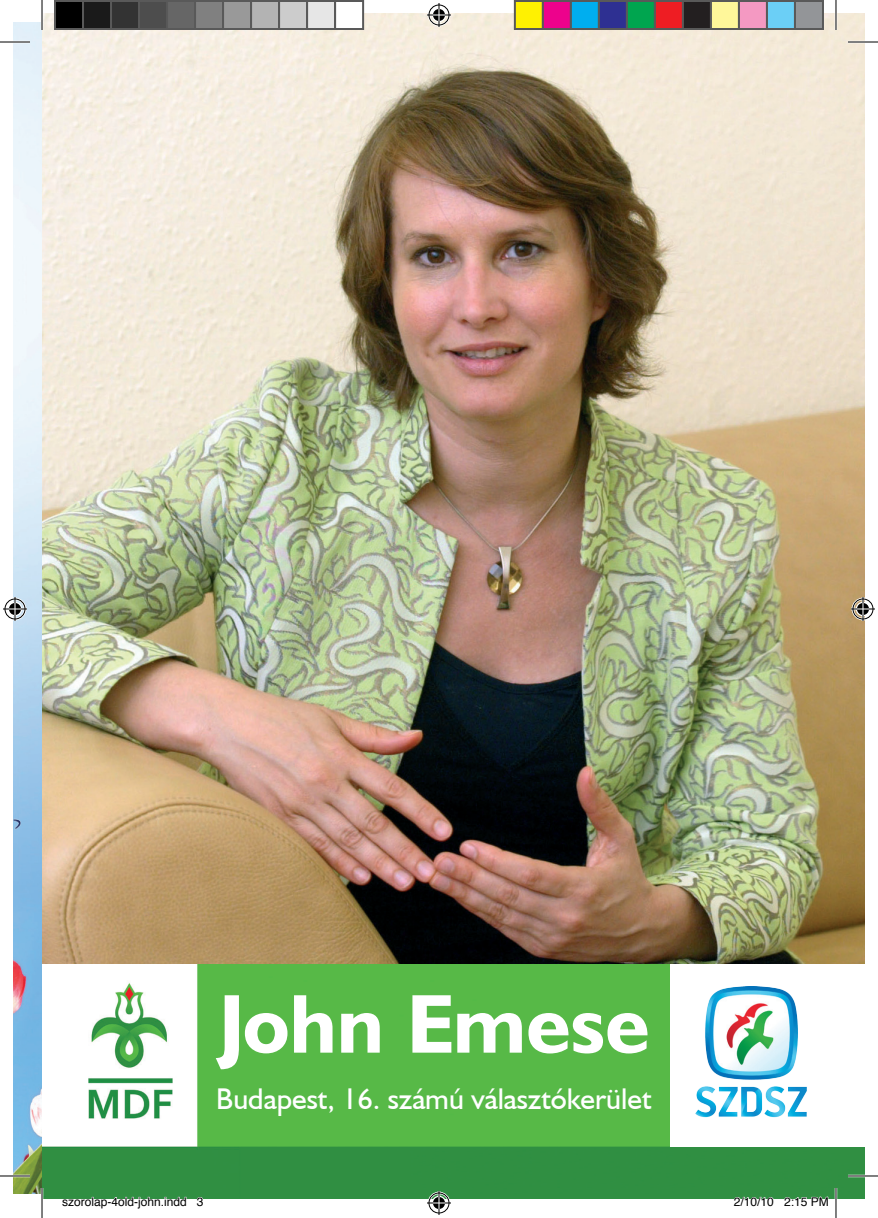
<style>
.page{position:relative;width:878px;height:1218px;background:#fff}
.page>*{position:absolute;margin:0;border:0;box-sizing:border-box;transform-origin:0 0}
.t1{font:700 84px "Humanist 521 PFL";color:#fff}
.t2{font:30px "Humanist 521 PFL";color:#fff}
.t3{font:12px "Helvetica";color:#000}
</style>
<div class="page">
<img style="left:14px;top:23px;width:28px;height:1170px">
<img style="left:14px;top:745px;width:28px;height:175px">
<img style="left:42px;top:963px;width:627px;height:235px">
<div style="left:240px;top:1147px;width:624px;height:51px;background:#308f42"></div>
<img style="left:669px;top:986px;width:165px;height:213px">
<img style="left:42px;top:14px;width:822px;height:949px">
<hr style="left:0;top:41px;width:30px;height:2px;background:#fff">
<hr style="left:848px;top:41px;width:30px;height:2px;background:#fff">
<hr style="left:0;top:1175px;width:30px;height:2px;background:#fff">
<hr style="left:848px;top:1175px;width:30px;height:2px;background:#fff">
<hr style="left:41px;top:0;width:2px;height:30px;background:#fff">
<hr style="left:41px;top:1188px;width:2px;height:30px;background:#fff">
<hr style="left:834px;top:0;width:3px;height:30px;background:#fff">
<hr style="left:834px;top:1188px;width:3px;height:30px;background:#fff">
<hr style="left:0;top:42px;width:30px;height:1px;background:#000">
<hr style="left:848px;top:42px;width:30px;height:1px;background:#000">
<hr style="left:0;top:1176px;width:30px;height:1px;background:#000">
<hr style="left:848px;top:1176px;width:30px;height:1px;background:#000">
<hr style="left:42px;top:0;width:1px;height:30px;background:#000">
<hr style="left:42px;top:1188px;width:1px;height:30px;background:#000">
<hr style="left:835px;top:0;width:1px;height:30px;background:#000">
<hr style="left:835px;top:1188px;width:1px;height:30px;background:#000">
<svg style="left:427px;top:3px;width:24px;height:24px"></svg>
<svg style="left:427px;top:1191px;width:24px;height:24px"></svg>
<svg style="left:3px;top:597px;width:24px;height:24px"></svg>
<svg style="left:851px;top:597px;width:24px;height:24px"></svg>
<div style="left:55px;top:1px;width:28px;height:28px;background:#000"></div>
<div style="left:54px;top:0;width:30px;height:30px;border:2px solid #595959"></div>
<div style="left:83px;top:1px;width:28px;height:28px;background:#1a1a1a"></div>
<div style="left:82px;top:0;width:30px;height:30px;border:2px solid #595959"></div>
<div style="left:111px;top:1px;width:28px;height:28px;background:#333"></div>
<div style="left:110px;top:0;width:30px;height:30px;border:2px solid #595959"></div>
<div style="left:139px;top:1px;width:28px;height:28px;background:#4d4d4d"></div>
<div style="left:138px;top:0;width:30px;height:30px;border:2px solid #595959"></div>
<div style="left:167px;top:1px;width:28px;height:28px;background:#666"></div>
<div style="left:166px;top:0;width:30px;height:30px;border:2px solid #595959"></div>
<div style="left:195px;top:1px;width:28px;height:28px;background:#808080"></div>
<div style="left:194px;top:0;width:30px;height:30px;border:2px solid #595959"></div>
<div style="left:223px;top:1px;width:28px;height:28px;background:#999"></div>
<div style="left:222px;top:0;width:30px;height:30px;border:2px solid #595959"></div>
<div style="left:251px;top:1px;width:28px;height:28px;background:#b3b3b3"></div>
<div style="left:250px;top:0;width:30px;height:30px;border:2px solid #595959"></div>
<div style="left:279px;top:1px;width:28px;height:28px;background:#ccc"></div>
<div style="left:278px;top:0;width:30px;height:30px;border:2px solid #595959"></div>
<div style="left:307px;top:1px;width:28px;height:28px;background:#e6e6e6"></div>
<div style="left:306px;top:0;width:30px;height:30px;border:2px solid #595959"></div>
<div style="left:335px;top:1px;width:28px;height:28px;background:#fff"></div>
<div style="left:334px;top:0;width:30px;height:30px;border:2px solid #595959"></div>
<div style="left:515px;top:1px;width:28px;height:28px;background:#fff101"></div>
<div style="left:514px;top:0;width:30px;height:30px;border:2px solid #595959"></div>
<div style="left:543px;top:1px;width:28px;height:28px;background:#ed028c"></div>
<div style="left:542px;top:0;width:30px;height:30px;border:2px solid #595959"></div>
<div style="left:571px;top:1px;width:28px;height:28px;background:#00aeef"></div>
<div style="left:570px;top:0;width:30px;height:30px;border:2px solid #595959"></div>
<div style="left:599px;top:1px;width:28px;height:28px;background:#2e3092"></div>
<div style="left:598px;top:0;width:30px;height:30px;border:2px solid #595959"></div>
<div style="left:627px;top:1px;width:28px;height:28px;background:#00a54f"></div>
<div style="left:626px;top:0;width:30px;height:30px;border:2px solid #595959"></div>
<div style="left:655px;top:1px;width:28px;height:28px;background:#ee1d23"></div>
<div style="left:654px;top:0;width:30px;height:30px;border:2px solid #595959"></div>
<div style="left:683px;top:1px;width:28px;height:28px;background:#231f20"></div>
<div style="left:682px;top:0;width:30px;height:30px;border:2px solid #595959"></div>
<div style="left:711px;top:1px;width:28px;height:28px;background:#fff79a"></div>
<div style="left:710px;top:0;width:30px;height:30px;border:2px solid #595959"></div>
<div style="left:739px;top:1px;width:28px;height:28px;background:#f499c2"></div>
<div style="left:738px;top:0;width:30px;height:30px;border:2px solid #595959"></div>
<div style="left:767px;top:1px;width:28px;height:28px;background:#6bcff6"></div>
<div style="left:766px;top:0;width:30px;height:30px;border:2px solid #595959"></div>
<div style="left:795px;top:1px;width:28px;height:28px;background:#939598"></div>
<div style="left:794px;top:0;width:30px;height:30px;border:2px solid #595959"></div>
<svg style="left:62px;top:1196px;width:125px;height:3px"></svg>
<svg style="left:196px;top:1197px;width:8px;height:2px"></svg>
<svg style="left:733px;top:1196px;width:41px;height:3px"></svg>
<svg style="left:783px;top:1194px;width:45px;height:5px"></svg>
<h1 class="t1" style="left:218px;top:972px;width:433px">John Emese</h1>
<h2 class="t2" style="left:216px;top:1080px;width:437px">Budapest, 16. számú választókerület</h2>
<p class="t3" style="left:62px;top:1192px;width:143px">szorolap-4old-john.indd 3</p>
<p class="t3" style="left:734px;top:1192px;width:96px">2/10/10 2:15 PM</p>
</div>
